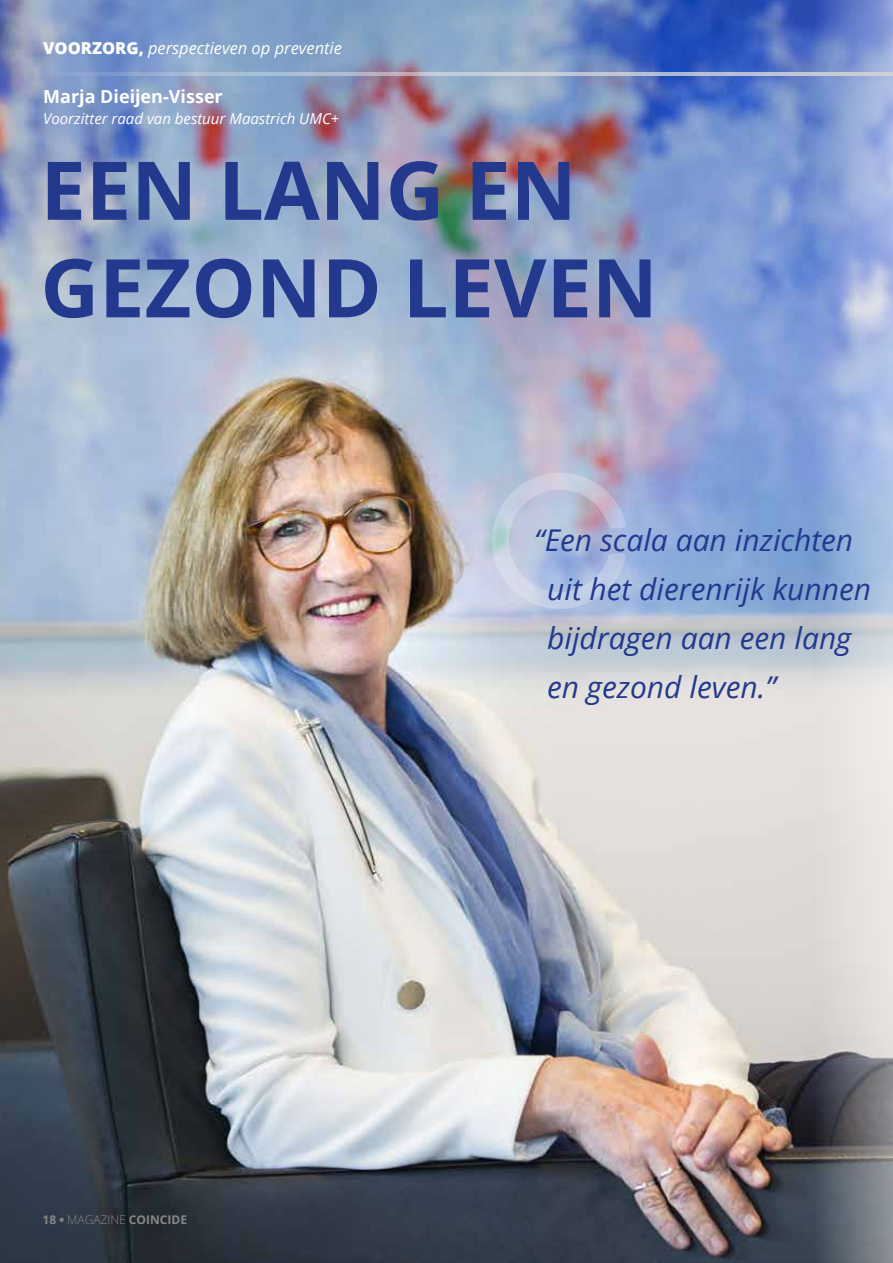
<style>
.page{position:relative;width:893px;height:1263px;background:#fff}
.page>*{position:absolute;margin:0;border:0;box-sizing:border-box;transform-origin:0 0}
.t1{font:700 81px/97.5px "Open Sans";color:#22398e}
.t2{font:italic 30px/48.8px "Open Sans";color:#22398e}
.t3{font:700 18px "Open Sans";color:#fff}
.t4{font:italic 16.5px "Open Sans";color:#fff}
.t5{font:italic 15px "Open Sans";color:#fff}
.t6{font:700 12px "Open Sans";color:#878787}
.s1{font-weight:800;font-style:normal}
.s2{font-weight:800}
.s3{font-weight:300}
</style>
<div class="page">
<img style="left:0;top:0;width:815px;height:1263px">
<svg style="left:815px;top:0;width:78px;height:1263px;background:#a5b0c9"></svg>
<svg style="left:43px;top:72px;width:850px;height:3px;background:#b3bdd2"></svg>
<svg style="left:492px;top:473px;width:134px;height:136px;background:#b8c1db"></svg>
<p class="t4" style="left:43px;top:37px;width:300px"><span class="s1">VOORZORG,</span> perspectieven op preventie</p>
<p class="t3" style="left:43px;top:84px;width:181px">Marja Dieijen-Visser</p>
<p class="t5" style="left:43px;top:108px;width:297px">Voorzitter raad van bestuur Maastrich UMC+</p>
<h1 class="t1" style="left:40px;top:140px;width:619px">EEN LANG EN<br>GEZOND LEVEN</h1>
<p class="t6" style="left:43px;top:1211px;width:146px">18 <span class="s2">•</span> <span class="s3">MAGAZINE</span> COINCIDE</p>
<p class="t2" style="left:547px;top:515px;width:325px;text-indent:-13px">“Een scala aan inzichten uit het dierenrijk kunnen bijdragen aan een lang en gezond leven.”</p>
</div>
